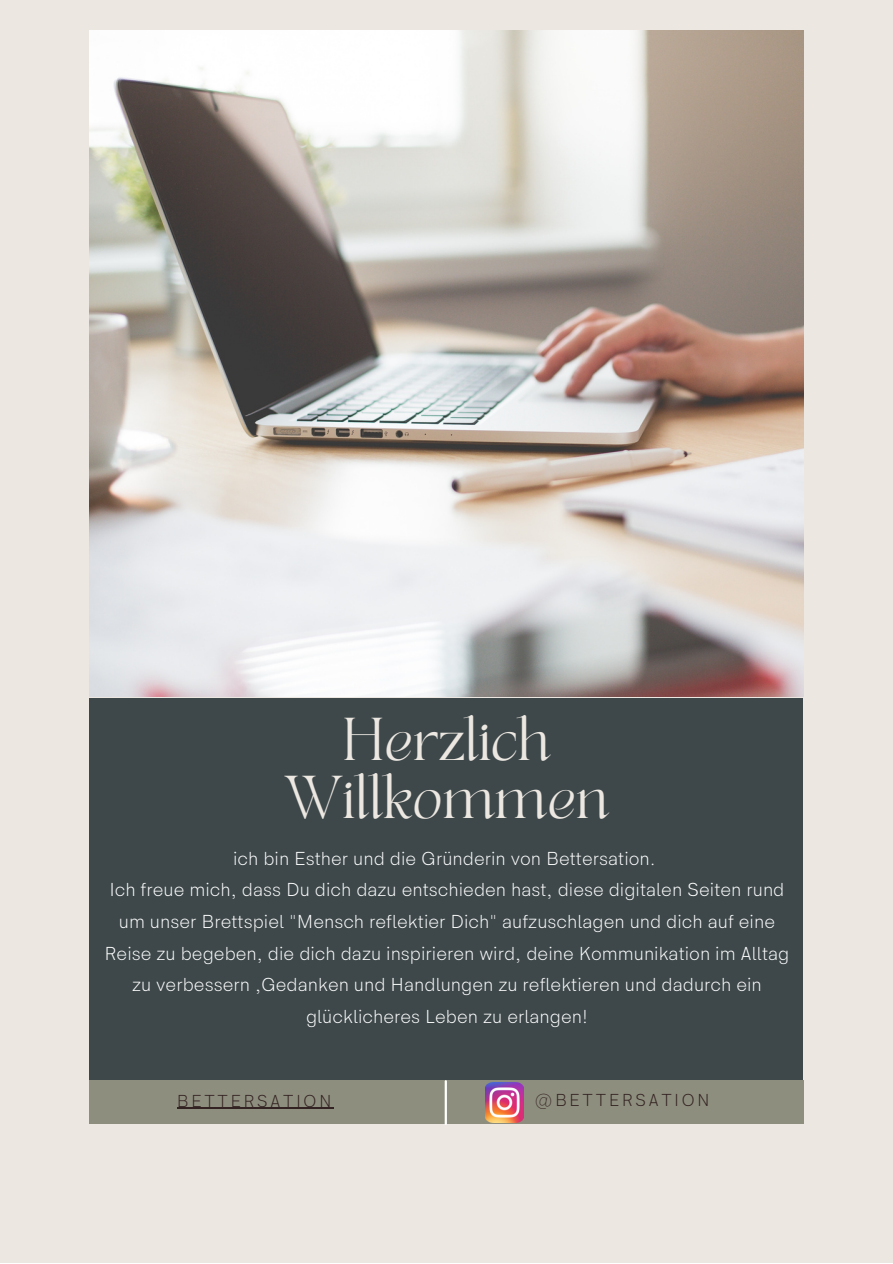
<style>
.page{position:relative;width:893px;height:1264px;background:#fff}
.page>*{position:absolute;margin:0;border:0;box-sizing:border-box;transform-origin:0 0}
.t1{font:42.3px/58.5px "TANAEGEAN";color:#ece7e1;text-align:center}
.t2{font:300 18.9px/31.7px "HK Sentiments";color:#fff;text-align:center}
.t3{font:300 17.55px "HK Sentiments";letter-spacing:.125em;color:#332322}
</style>
<div class="page">
<div style="left:0;top:0;width:892px;height:1262px;background:#ece7e1"></div>
<img style="left:89px;top:30px;width:714px;height:666px">
<div style="left:89px;top:698px;width:713px;height:381px;background:#3e484a"></div>
<div style="left:89px;top:1080px;width:714px;height:43px;background:#8e8e7e"></div>
<hr style="left:444px;top:1081px;width:3px;height:42px;background:#fff">
<img style="left:485px;top:1082px;width:38px;height:40px">
<hr style="left:177px;top:1107px;width:157px;height:1px;background:#332322">
<h1 class="t1" style="left:284px;top:716px;width:326px">Herzlich<br>Willkommen</h1>
<p class="t2" style="left:104px;top:843px;width:686px">ich bin Esther und die Gründerin von Bettersation.<br>Ich freue mich, dass Du dich dazu entschieden hast, diese digitalen Seiten rund um unser Brettspiel "Mensch reflektier Dich" aufzuschlagen und dich auf eine Reise zu begeben, die dich dazu inspirieren wird, deine Kommunikation im Alltag zu verbessern ,Gedanken und Handlungen zu reflektieren und dadurch ein glücklicheres Leben zu erlangen!</p>
<p class="t3" style="left:177px;top:1090px;width:156px">BETTERSATION</p>
<p class="t3" style="left:534px;top:1090px;width:177px">@BETTERSATION</p>
</div>
